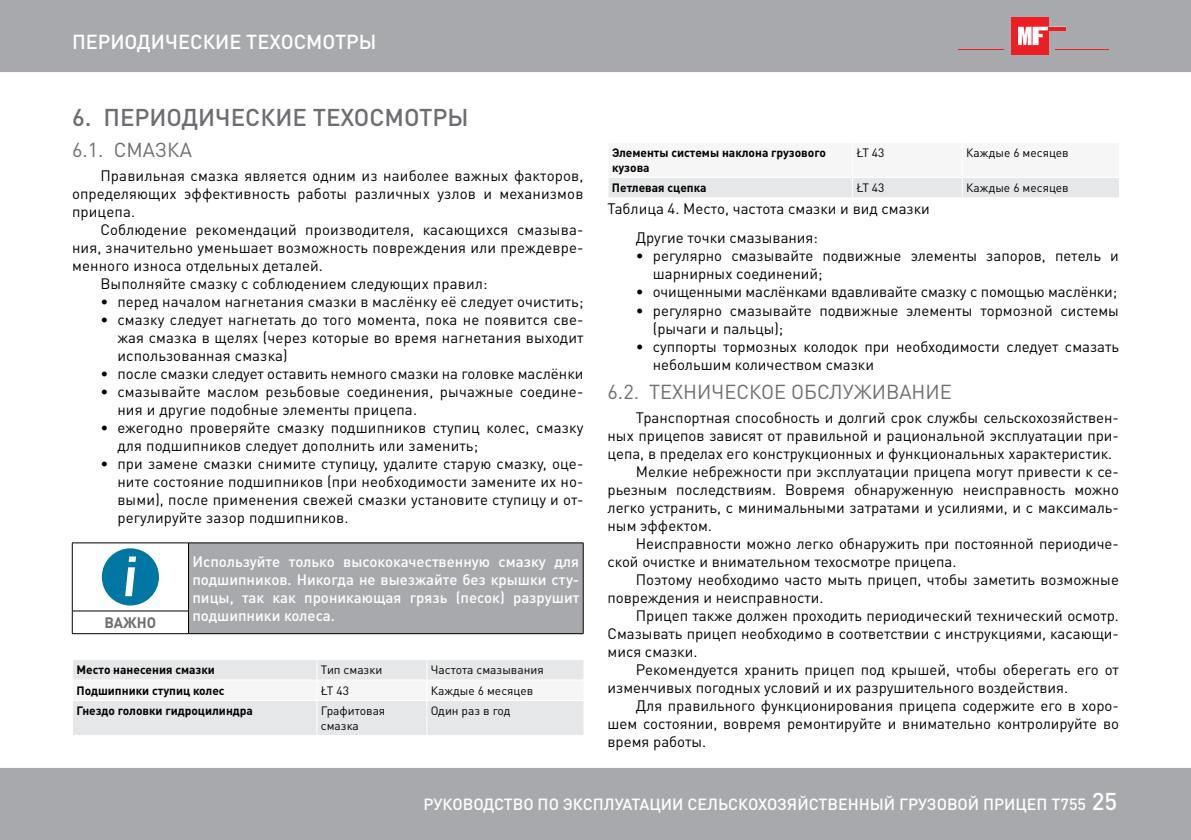
<style>
.page{position:relative;width:1191px;height:840px;background:#fff}
.page>*{position:absolute;margin:0;border:0;box-sizing:border-box;transform-origin:0 0}
.t1{font:500 24px "DIN Pro";color:#6d6e71}
.t2{font:20px "DIN Pro";color:#6d6e71}
.t3{font:500 20px "DIN Pro";color:#fff}
.t4{font:500 16px "DIN Pro";color:#fff}
.t5{font:15px/18px "DIN Pro";color:#000}
.t6{font:500 15px/18px "DIN Pro";color:#fff;text-align:justify}
.t7{font:700 15px "DIN Pro";color:#6d6e71}
.t8{font:700 12px/14.4px "DIN Pro";color:#000}
.t9{font:12px/14.4px "DIN Pro";color:#000}
.s1{font-size:24px}
</style>
<div class="page">
<div style="left:0;top:768px;width:1191px;height:71px;background:#a7a9ac"></div>
<div style="left:0;top:0;width:1191px;height:72px;background:#a7a9ac"></div>
<div style="left:1011px;top:17px;width:37px;height:37px;background:#ed1d24"></div>
<svg style="left:1018px;top:27px;width:48px;height:18px"></svg>
<hr style="left:1048px;top:27px;width:18px;height:3px;background:#ed1d24">
<hr style="left:1055px;top:49px;width:53px;height:1px;background:#ed1d24">
<hr style="left:958px;top:49px;width:45px;height:1px;background:#ed1d24">
<div style="left:188px;top:542px;width:395px;height:91px;background:#a7a9ac"></div>
<hr style="left:188px;top:633px;width:395px;height:1px;background:#000">
<hr style="left:72px;top:542px;width:116px;height:1px;background:#000">
<hr style="left:72px;top:543px;width:1px;height:67px;background:#000">
<hr style="left:188px;top:542px;width:395px;height:1px;background:#000">
<hr style="left:188px;top:543px;width:1px;height:67px;background:#000">
<hr style="left:583px;top:543px;width:1px;height:67px;background:#000">
<hr style="left:72px;top:610px;width:117px;height:1px;background:#000">
<svg style="left:72px;top:611px;width:1px;height:22px"></svg>
<svg style="left:188px;top:611px;width:1px;height:22px"></svg>
<svg style="left:583px;top:610px;width:1px;height:23px"></svg>
<hr style="left:72px;top:633px;width:116px;height:1px;background:#000">
<div style="left:102px;top:548px;width:57px;height:57px;background:#0076a3;border-radius:50%"></div>
<svg style="left:125px;top:556px;width:11px;height:40px"></svg>
<svg style="left:73px;top:660px;width:511px;height:74px"></svg>
<hr style="left:72px;top:699px;width:245px;height:1px;background:#fff">
<hr style="left:317px;top:699px;width:110px;height:1px;background:#fff">
<hr style="left:316px;top:700px;width:1px;height:34px;background:#fff">
<hr style="left:427px;top:699px;width:157px;height:1px;background:#fff">
<hr style="left:426px;top:700px;width:1px;height:34px;background:#fff">
<hr style="left:583px;top:700px;width:1px;height:34px;background:#fff">
<div style="left:608px;top:178px;width:511px;height:19px;background:#e6e7e8"></div>
<h2 class="t3" style="left:72px;top:26px;width:306px">ПЕРИОДИЧЕСКИЕ ТЕХОСМОТРЫ</h2>
<h1 class="t1" style="left:72px;top:98px;width:398px">6. ПЕРИОДИЧЕСКИЕ ТЕХОСМОТРЫ</h1>
<h2 class="t2" style="left:72px;top:134px;width:122px">6.1. СМАЗКА</h2>
<p class="t5" style="left:72px;top:165px;width:513px;text-align:justify;text-indent:28px">Правильная смазка является одним из наиболее важных факторов, определяющих эффективность работы различных узлов и механизмов прицепа.</p>
<p class="t5" style="left:100px;top:219px;width:484px">Соблюдение рекомендаций производителя, касающихся смазыва-</p>
<p class="t5" style="left:72px;top:237px;width:513px">ния, значительно уменьшает возможность повреждения или преждевре-</p>
<p class="t5" style="left:72px;top:255px;width:252px">менного износа отдельных деталей.</p>
<p class="t5" style="left:100px;top:273px;width:389px">Выполняйте смазку с соблюдением следующих правил:</p>
<p class="t5" style="left:100px;top:291px;width:484px">• перед началом нагнетания смазки в маслёнку её следует очистить;</p>
<p class="t5" style="left:117px;top:309px;width:467px;text-align:justify;text-indent:-17px">• смазку следует нагнетать до того момента, пока не появится све&shy;жая смазка в щелях (через которые во время нагнетания выходит использованная смазка)</p>
<p class="t5" style="left:100px;top:363px;width:484px">• после смазки следует оставить немного смазки на головке маслёнки</p>
<p class="t5" style="left:117px;top:381px;width:467px;text-indent:-17px">• смазывайте маслом резьбовые соединения, рычажные соедине&shy;ния и другие подобные элементы прицепа.</p>
<p class="t5" style="left:117px;top:417px;width:467px;text-indent:-17px">• ежегодно проверяйте смазку подшипников ступиц колес, смазку для подшипников следует дополнить или заменить;</p>
<p class="t5" style="left:117px;top:453px;width:467px;text-align:justify;text-indent:-17px">• при замене смазки снимите ступицу, удалите старую смазку, оце&shy;ните состояние подшипников (при необходимости замените их но&shy;выми), после применения свежей смазки установите ступицу и от&shy;регулируйте зазор подшипников.</p>
<p class="t6" style="left:192px;top:550px;width:388px">Используйте только высококачественную смазку для подшипников. Никогда не выезжайте без крышки сту&shy;пицы, так как проникающая грязь (песок) разрушит подшипники колеса.</p>
<p class="t7" style="left:104px;top:609px;width:53px">ВАЖНО</p>
<p class="t8" style="left:76px;top:661px;width:140px">Место нанесения смазки</p>
<p class="t9" style="left:321px;top:661px;width:63px">Тип смазки</p>
<p class="t9" style="left:431px;top:661px;width:114px">Частота смазывания</p>
<p class="t8" style="left:76px;top:681px;width:150px">Подшипники ступиц колес</p>
<p class="t9" style="left:321px;top:681px;width:30px">ŁT 43</p>
<p class="t9" style="left:431px;top:681px;width:104px">Каждые 6 месяцев</p>
<p class="t8" style="left:76px;top:702px;width:178px">Гнездо головки гидроцилиндра</p>
<p class="t9" style="left:321px;top:702px;width:66px">Графитовая смазка</p>
<p class="t9" style="left:431px;top:702px;width:81px">Один раз в год</p>
<p class="t8" style="left:612px;top:144px;width:215px">Элементы системы наклона грузового кузова</p>
<p class="t9" style="left:856px;top:144px;width:30px">ŁT 43</p>
<p class="t9" style="left:966px;top:144px;width:104px">Каждые 6 месяцев</p>
<p class="t8" style="left:612px;top:179px;width:96px">Петлевая сцепка</p>
<p class="t9" style="left:856px;top:179px;width:30px">ŁT 43</p>
<p class="t9" style="left:966px;top:179px;width:104px">Каждые 6 месяцев</p>
<p class="t5" style="left:636px;top:192px;width:295px;line-height:29.4px;text-indent:-28px">Таблица 4. Место, частота смазки и вид смазки<br>Другие точки смазывания:</p>
<p class="t5" style="left:653px;top:245px;width:467px;text-indent:-17px">• регулярно смазывайте подвижные элементы запоров, петель и шарнирных соединений;</p>
<p class="t5" style="left:636px;top:281px;width:483px">• очищенными маслёнками вдавливайте смазку с помощью маслёнки;</p>
<p class="t5" style="left:653px;top:299px;width:467px;text-indent:-17px">• регулярно смазывайте подвижные элементы тормозной системы (рычаги и пальцы);</p>
<p class="t5" style="left:653px;top:335px;width:467px;text-indent:-17px">• суппорты тормозных колодок при необходимости следует смазать небольшим количеством смазки</p>
<h2 class="t2" style="left:607px;top:376px;width:346px">6.2. ТЕХНИЧЕСКОЕ ОБСЛУЖИВАНИЕ</h2>
<p class="t5" style="left:636px;top:407px;width:484px">Транспортная способность и долгий срок службы сельскохозяйствен-</p>
<p class="t5" style="left:607px;top:425px;width:513px">ных прицепов зависят от правильной и рациональной эксплуатации при-</p>
<p class="t5" style="left:607px;top:443px;width:506px">цепа, в пределах его конструкционных и функциональных характеристик.</p>
<p class="t5" style="left:636px;top:461px;width:484px">Мелкие небрежности при эксплуатации прицепа могут привести к се-</p>
<p class="t5" style="left:607px;top:479px;width:513px">рьезным последствиям. Вовремя обнаруженную неисправность можно</p>
<p class="t5" style="left:607px;top:497px;width:513px">легко устранить, с минимальными затратами и усилиями, и с максималь-</p>
<p class="t5" style="left:607px;top:515px;width:106px">ным эффектом.</p>
<p class="t5" style="left:636px;top:533px;width:484px">Неисправности можно легко обнаружить при постоянной периодиче-</p>
<p class="t5" style="left:607px;top:551px;width:350px">ской очистке и внимательном техосмотре прицепа.</p>
<p class="t5" style="left:636px;top:569px;width:484px">Поэтому необходимо часто мыть прицеп, чтобы заметить возможные</p>
<p class="t5" style="left:607px;top:587px;width:217px">повреждения и неисправности.</p>
<p class="t5" style="left:636px;top:605px;width:484px">Прицеп также должен проходить периодический технический осмотр.</p>
<p class="t5" style="left:607px;top:623px;width:513px">Смазывать прицеп необходимо в соответствии с инструкциями, касающи-</p>
<p class="t5" style="left:607px;top:641px;width:91px">мися смазки.</p>
<p class="t5" style="left:636px;top:659px;width:484px">Рекомендуется хранить прицеп под крышей, чтобы оберегать его от</p>
<p class="t5" style="left:607px;top:677px;width:462px">изменчивых погодных условий и их разрушительного воздействия.</p>
<p class="t5" style="left:636px;top:695px;width:484px">Для правильного функционирования прицепа содержите его в хоро-</p>
<p class="t5" style="left:607px;top:713px;width:513px">шем состоянии, вовремя ремонтируйте и внимательно контролируйте во</p>
<p class="t5" style="left:607px;top:731px;width:100px">время работы.</p>
<p class="t4" style="left:423px;top:790px;width:695px">РУКОВОДСТВО ПО ЭКСПЛУАТАЦИИ СЕЛЬСКОХОЗЯЙСТВЕННЫЙ ГРУЗОВОЙ ПРИЦЕП T755 <span class="s1">25</span></p>
</div>
